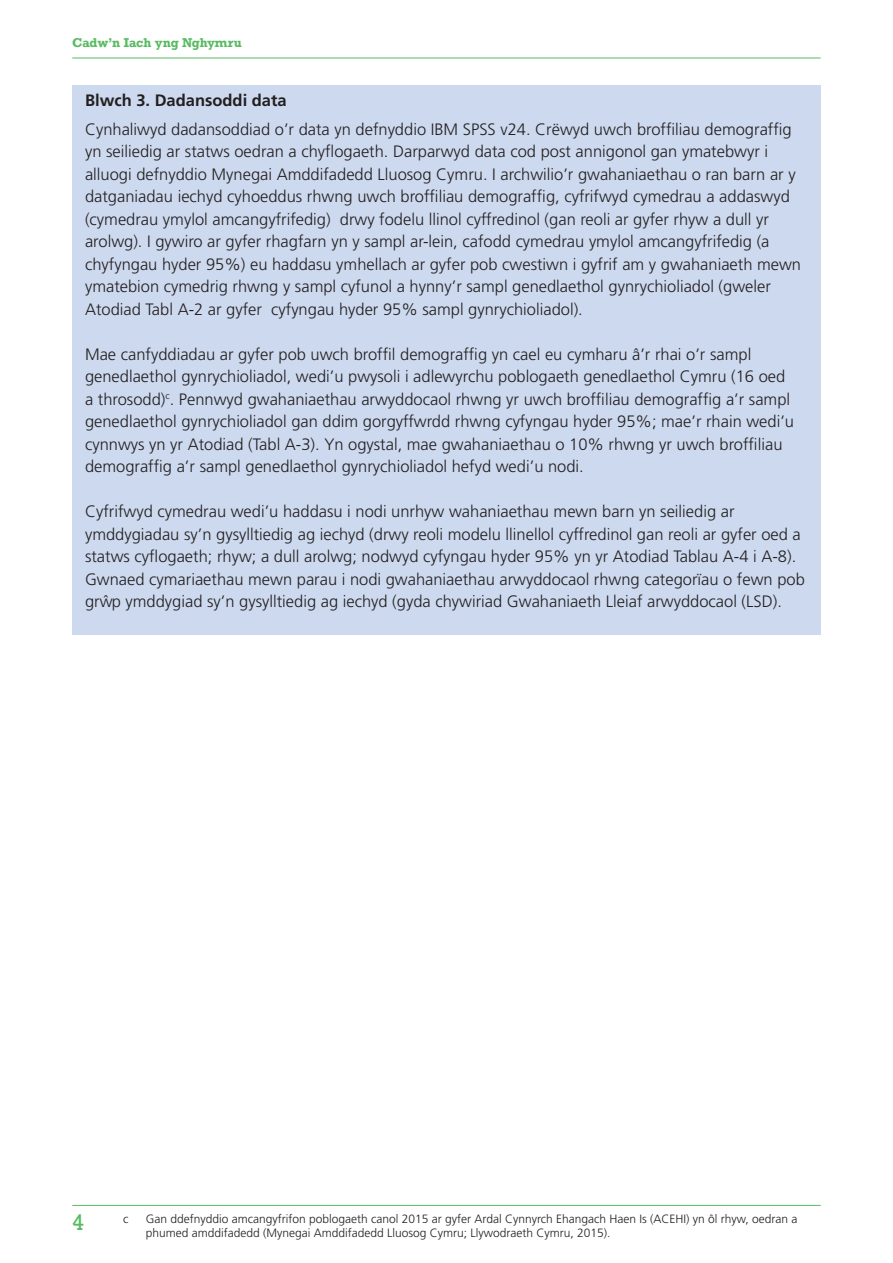
<style>
.page{position:relative;width:893px;height:1263px;background:#fff}
.page>*{position:absolute;margin:0;border:0;box-sizing:border-box;transform-origin:0 0}
.t1{font:21px "Rockwell";color:#58bb62}
.Figure_heads{font:300 16.5px/22.5px "Frutiger";color:#231f20}
.Figure_heads-2{font:700 16.5px "Frutiger";color:#231f20}
.Footnotes__manual{font:300 12px/14.4px "Frutiger";color:#231f20}
.t2{font:700 12px "Rockwell";letter-spacing:-.005em;color:#58bb62}
</style>
<div class="page">
<hr style="left:72px;top:58px;width:749px;height:1px;background:#58bb62">
<div style="left:72px;top:85px;width:749px;height:550px;background:#ccd9ee"></div>
<hr style="left:72px;top:1205px;width:749px;height:1px;background:#58bb62">
<p class="t2" style="left:72px;top:35px;width:171px">Cadw’n Iach yng Nghymru</p>
<p class="Figure_heads-2" style="left:85px;top:91px;width:203px">Blwch 3. Dadansoddi data</p>
<p class="Figure_heads" style="left:85px;top:118px;width:718px">Cynhaliwyd dadansoddiad o’r data yn defnyddio IBM SPSS v24. Crëwyd uwch broffiliau demograffig yn seiliedig ar statws oedran a chyflogaeth. Darparwyd data cod post annigonol gan ymatebwyr i alluogi defnyddio Mynegai Amddifadedd Lluosog Cymru. I archwilio’r gwahaniaethau o ran barn ar y datganiadau iechyd cyhoeddus rhwng uwch broffiliau demograffig, cyfrifwyd cymedrau a addaswyd (cymedrau ymylol amcangyfrifedig) drwy fodelu llinol cyffredinol (gan reoli ar gyfer rhyw a dull yr arolwg). I gywiro ar gyfer rhagfarn yn y sampl ar-lein, cafodd cymedrau ymylol amcangyfrifedig (a chyfyngau hyder 95%) eu haddasu ymhellach ar gyfer pob cwestiwn i gyfrif am y gwahaniaeth mewn ymatebion cymedrig rhwng y sampl cyfunol a hynny’r sampl genedlaethol gynrychioliadol (gweler Atodiad Tabl A-2 ar gyfer cyfyngau hyder 95% sampl gynrychioliadol).</p>
<p class="Figure_heads" style="left:85px;top:343px;width:711px">Mae canfyddiadau ar gyfer pob uwch broffil demograffig yn cael eu cymharu â’r rhai o’r sampl genedlaethol gynrychioliadol, wedi’u pwysoli i adlewyrchu poblogaeth genedlaethol Cymru (16 oed a throsodd)<sup>c</sup>. Pennwyd gwahaniaethau arwyddocaol rhwng yr uwch broffiliau demograffig a’r sampl genedlaethol gynrychioliadol gan ddim gorgyffwrdd rhwng cyfyngau hyder 95%; mae’r rhain wedi’u cynnwys yn yr Atodiad (Tabl A-3). Yn ogystal, mae gwahaniaethau o 10% rhwng yr uwch broffiliau demograffig a’r sampl genedlaethol gynrychioliadol hefyd wedi’u nodi.</p>
<p class="Figure_heads" style="left:85px;top:500px;width:721px">Cyfrifwyd cymedrau wedi’u haddasu i nodi unrhyw wahaniaethau mewn barn yn seiliedig ar ymddygiadau sy’n gysylltiedig ag iechyd (drwy reoli modelu llinellol cyffredinol gan reoli ar gyfer oed a statws cyflogaeth; rhyw; a dull arolwg; nodwyd cyfyngau hyder 95% yn yr Atodiad Tablau A-4 i A-8).<br>Gwnaed cymariaethau mewn parau i nodi gwahaniaethau arwyddocaol rhwng categorïau o fewn pob grwˆ p ymddygiad sy’n gysylltiedig ag iechyd (gyda chywiriad Gwahaniaeth Lleiaf arwyddocaol (LSD).</p>
<p class="t1" style="left:72px;top:1209px;width:14px">4</p>
<p class="Footnotes__manual" style="left:123px;top:1211px;width:7px">c</p>
<p class="Footnotes__manual" style="left:146px;top:1211px;width:653px">Gan ddefnyddio amcangyfrifon poblogaeth canol 2015 ar gyfer Ardal Cynnyrch Ehangach Haen Is (ACEHI) yn ôl rhyw, oedran a phumed amddifadedd (Mynegai Amddifadedd Lluosog Cymru; Llywodraeth Cymru, 2015).</p>
</div>
